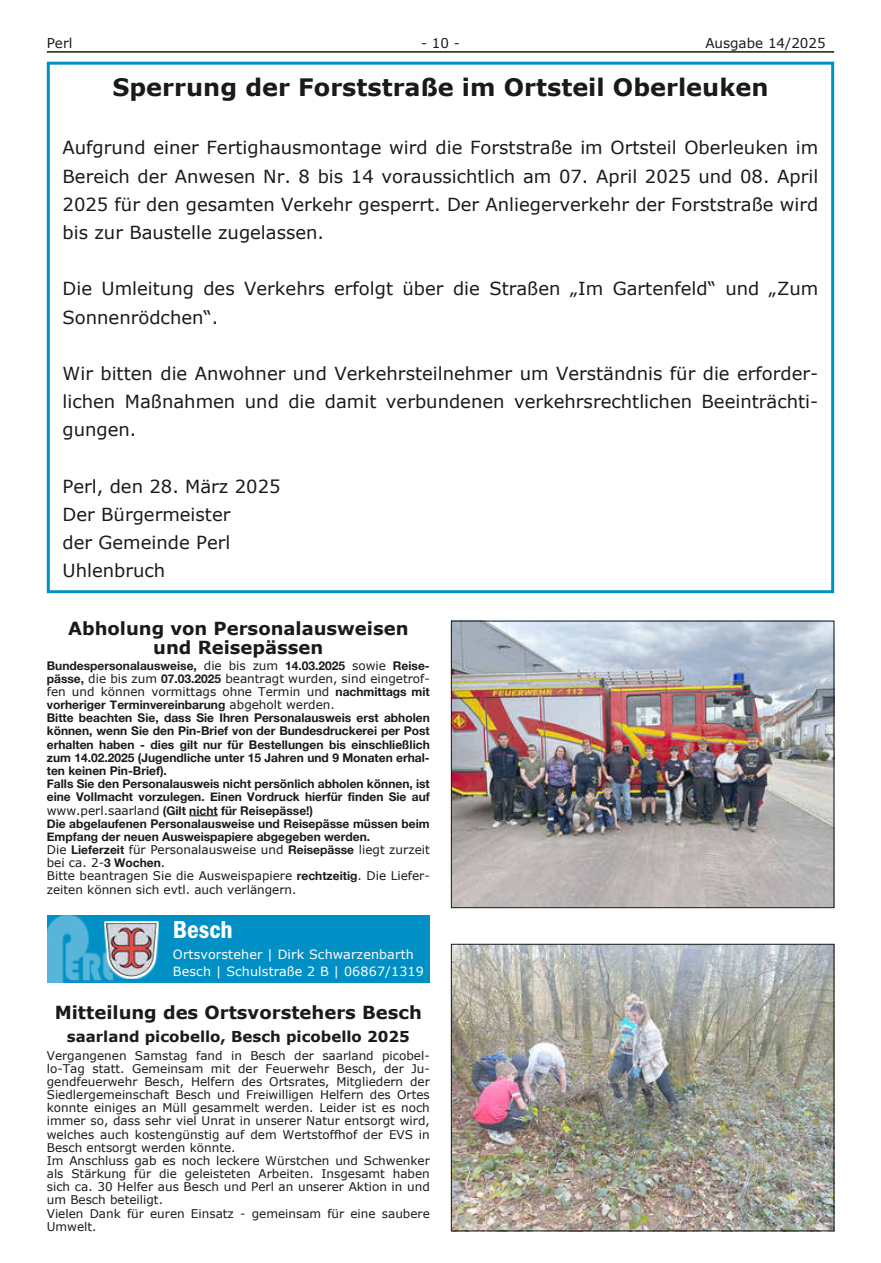
<style>
.page{position:relative;width:881px;height:1263px;background:#fff}
.page>*{position:absolute;margin:0;border:0;box-sizing:border-box;transform-origin:0 0}
.t1{font:600 condensed 25.5px "Franklin Gothic LT";color:#fff}
.t2{font:700 24px "Verdana";color:#1a1a18}
.t3{font:18px/28.2px "Verdana";color:#1a1a18;text-align:justify}
.t4{font:700 18px/19.6px "Verdana";color:#1a1a18;text-align:center}
.t5{font:700 15px "Verdana";color:#1a1a18}
.t6{font:13.5px "Verdana";color:#1a1a18}
.t7{font:12.75px/16.5px "Verdana";letter-spacing:.01em;color:#fff}
.t8{font:12px/13.2px "Verdana";color:#1a1a18}
.t9{font:700 12px/13.2px "Helvetica Neue";color:#1a1a18}
.s1{font-family:"Verdana";font-weight:400}
.s2{font-family:"Helvetica Neue";font-weight:700}
</style>
<div class="page">
<hr style="left:47px;top:51px;width:786px;height:2px;background:#1a1a18">
<svg style="left:189px;top:815px;width:29px;height:1px"></svg>
<div style="left:48px;top:915px;width:381px;height:68px;background:#0190c6"></div>
<img style="left:48px;top:915px;width:65px;height:68px">
<svg style="left:104px;top:921px;width:54px;height:57px"></svg>
<img style="left:106px;top:923px;width:49px;height:53px">
<img style="left:453px;top:623px;width:378px;height:283px">
<div style="left:451px;top:621px;width:382px;height:287px;border:1px solid #1a1a18"></div>
<img style="left:453px;top:946px;width:378px;height:283px">
<div style="left:451px;top:944px;width:382px;height:287px;border:1px solid #1a1a18"></div>
<div style="left:47px;top:62px;width:786px;height:531px;border:3px solid #0190c6"></div>
<p class="t6" style="left:47px;top:34px;width:27px">Perl</p>
<p class="t6" style="left:421px;top:34px;width:40px">- 10 -</p>
<p class="t6" style="left:705px;top:34px;width:122px">Ausgabe 14/2025</p>
<h2 class="t2" style="left:112px;top:70px;width:657px">Sperrung der Forststraße im Ortsteil Oberleuken</h2>
<p class="t3" style="left:63px;top:134px;width:757px">Aufgrund einer Fertighausmontage wird die Forststraße im Ortsteil Oberleuken im Bereich der Anwesen Nr. 8 bis 14 voraussichtlich am 07. April 2025 und 08. April 2025 für den gesamten Verkehr gesperrt. Der Anliegerverkehr der Forststraße wird bis zur Baustelle zugelassen.</p>
<h3 class="t3" style="left:63px;top:275px;width:757px">Die Umleitung des Verkehrs erfolgt über die Straßen „Im Gartenfeld“ und „Zum<br>Sonnenrödchen“.</h3>
<h3 class="t3" style="left:63px;top:360px;width:757px">Wir bitten die Anwohner und Verkehrsteilnehmer um Verständnis für die erforder&shy;lichen Maßnahmen und die damit verbundenen verkehrsrechtlichen Beeinträchti&shy;gungen.</h3>
<h3 class="t3" style="left:63px;top:472px;width:219px;text-align:left">Perl, den 28. März 2025<br>Der Bürgermeister<br>der Gemeinde Perl<br>Uhlenbruch</h3>
<h3 class="t4" style="left:68px;top:618px;width:342px">Abholung von Personalausweisen und Reisepässen</h3>
<p class="t9" style="left:47px;top:659px;width:384px">Bundespersonalausweise, <span class="s1">die bis zum</span> 14.03.2025 <span class="s1">sowie</span> Reise-</p>
<p class="t8" style="left:47px;top:672px;width:384px"><span class="s2">pässe,</span> die bis zum <span class="s2">07.03.2025</span> beantragt wurden, sind eingetrof&shy;fen und können vormittags ohne Termin und <span class="s2">nachmittags mit</span></p>
<p class="t9" style="left:47px;top:698px;width:384px">vorheriger Terminvereinbarung <span class="s1">abgeholt werden.<br></span>Bitte beachten Sie, dass Sie Ihren Personalausweis erst abholen können, wenn Sie den Pin-Brief von der Bundesdruckerei per Post erhalten haben - dies gilt nur für Bestellungen bis einschließlich zum 14.02.2025 (Jugendliche unter 15 Jahren und 9 Monaten erhal&shy;ten keinen Pin-Brief).<br>Falls Sie den Personalausweis nicht persönlich abholen können, ist eine Vollmacht vorzulegen. Einen Vordruck hierfür finden Sie auf <span class="s1">www.perl.saarland</span> (Gilt nicht für Reisepässe!)<br>Die abgelaufenen Personalausweise und Reisepässe müssen beim Empfang der neuen Ausweispapiere abgegeben werden.</p>
<p class="t8" style="left:47px;top:843px;width:384px">Die <span class="s2">Lieferzeit</span> für Personalausweise und <span class="s2">Reisepässe</span> liegt zurzeit bei ca. 2-<span class="s2">3 Wochen</span>.<br>Bitte beantragen Sie die Ausweispapiere <span class="s2">rechtzeitig</span>. Die Liefer&shy;zeiten können sich evtl. auch verlängern.</p>
<h1 class="t1" style="left:173px;top:915px;width:61px">Besch</h1>
<p class="t7" style="left:173px;top:947px;width:252px">Ortsvorsteher | Dirk Schwarzenbarth<br>Besch | Schulstraße 2 B | 06867/1319</p>
<h3 class="t4" style="left:55px;top:1002px;width:368px">Mitteilung des Ortsvorstehers Besch</h3>
<p class="t5" style="left:67px;top:1026px;width:344px">saarland picobello, Besch picobello 2025</p>
<p class="t8" style="left:47px;top:1049px;width:384px">Vergangenen Samstag fand in Besch der saarland picobel&shy;lo-Tag statt. Gemeinsam mit der Feuerwehr Besch, der Ju&shy;gendfeuerwehr Besch, Helfern des Ortsrates, Mitgliedern der Siedlergemeinschaft Besch und Freiwilligen Helfern des Ortes konnte einiges an Müll gesammelt werden. Leider ist es noch immer so, dass sehr viel Unrat in unserer Natur entsorgt wird, welches auch kostengünstig auf dem Wertstoffhof der EVS in Besch entsorgt werden könnte.<br>Im Anschluss gab es noch leckere Würstchen und Schwenker als Stärkung für die geleisteten Arbeiten. Insgesamt haben sich ca. 30 Helfer aus Besch und Perl an unserer Aktion in und um Besch beteiligt.<br>Vielen Dank für euren Einsatz - gemeinsam für eine saubere Umwelt.</p>
</div>
